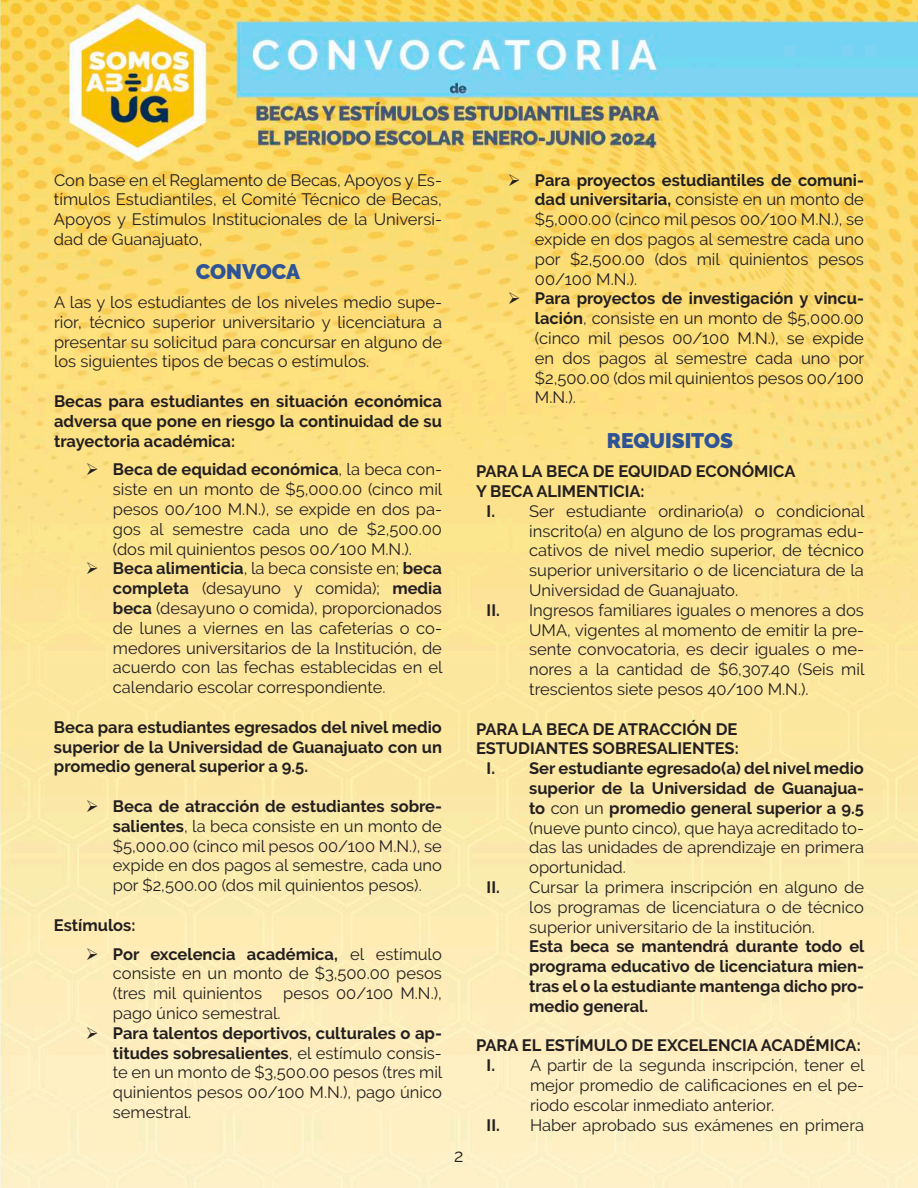
<style>
.page{position:relative;width:918px;height:1188px;background:#fff}
.page>*{position:absolute;margin:0;border:0;box-sizing:border-box;transform-origin:0 0}
.t1{font:900 21px "Raleway";color:#2f5496}
.t2{font:18px "Raleway";color:#231f20}
.t3{font:16.5px/19.8px "Raleway";color:#231f20;text-align:justify}
.t4{font:700 16.5px/19.8px "Raleway";color:#231f20;text-align:justify}
.s1{font-weight:700}
.s2{font-weight:400}
</style>
<div class="page">
<img style="left:0;top:0;width:918px;height:1188px">
<p class="t3" style="left:54px;top:170px;width:389px">Con base en el Reglamento de Becas, Apoyos y Es&shy;tímulos Estudiantiles, el Comité Técnico de Becas, Apoyos y Estímulos Institucionales de la Universi&shy;dad de Guanajuato,</p>
<p class="t1" style="left:196px;top:260px;width:106px">CONVOCA</p>
<p class="t3" style="left:54px;top:292px;width:390px">A las y los estudiantes de los niveles medio supe&shy;rior, técnico superior universitario y licenciatura a presentar su solicitud para concursar en alguno de los siguientes tipos de becas o estímulos.</p>
<p class="t4" style="left:54px;top:391px;width:390px">Becas para estudiantes en situación económica adversa que pone en riesgo la continuidad de su trayectoria académica:</p>
<p class="t3" style="left:113px;top:460px;width:331px;text-indent:-27px">➢ <span class="s1">Beca de equidad económica</span>, la beca con&shy;siste en un monto de $5,000.00 (cinco mil pesos 00/100 M.N.), se expide en dos pa&shy;gos al semestre cada uno de $2,500.00 (dos mil quinientos pesos 00/100 M.N.).</p>
<p class="t3" style="left:113px;top:559px;width:331px;text-indent:-27px">➢ <span class="s1">Beca alimenticia</span>, la beca consiste en; <span class="s1">beca completa</span> (desayuno y comida); <span class="s1">media beca</span> (desayuno o comida), proporcionados de lunes a viernes en las cafeterías o co&shy;medores universitarios de la Institución, de acuerdo con las fechas establecidas en el calendario escolar correspondiente.</p>
<p class="t4" style="left:54px;top:717px;width:390px">Beca para estudiantes egresados del nivel medio superior de la Universidad de Guanajuato con un promedio general superior a 9.5.</p>
<p class="t3" style="left:113px;top:796px;width:331px;text-indent:-27px">➢ <span class="s1">Beca de atracción de estudiantes sobre&shy;salientes</span>, la beca consiste en un monto de $5,000.00 (cinco mil pesos 00/100 M.N.), se expide en dos pagos al semestre, cada uno por $2,500.00 (dos mil quinientos pesos).</p>
<p class="t4" style="left:54px;top:915px;width:83px">Estímulos:</p>
<p class="t3" style="left:113px;top:944px;width:331px;text-indent:-27px">➢ <span class="s1">Por excelencia académica,</span> el estímulo consiste en un monto de $3,500.00 pesos (tres mil quinientos</p>
<p class="t3" style="left:283px;top:983px;width:160px">pesos 00/100 M.N.),</p>
<p class="t3" style="left:113px;top:1003px;width:169px">pago único semestral.</p>
<p class="t3" style="left:113px;top:1023px;width:331px;text-indent:-27px">➢ <span class="s1">Para talentos deportivos, culturales o ap&shy;titudes sobresalientes</span>, el estímulo consis&shy;te en un monto de $3,500.00 pesos (tres mil quinientos pesos 00/100 M.N.), pago único semestral.</p>
<p class="t2" style="left:454px;top:1145px;width:11px">2</p>
<p class="t3" style="left:535px;top:170px;width:331px;text-indent:-27px">➢ <span class="s1">Para proyectos estudiantiles de comuni&shy;dad universitaria,</span> consiste en un monto de $5,000.00 (cinco mil pesos 00/100 M.N.), se expide en dos pagos al semestre cada uno por $2,500.00 (dos mil quinientos pesos 00/100 M.N.).</p>
<p class="t3" style="left:535px;top:289px;width:331px;text-indent:-27px">➢ <span class="s1">Para proyectos de investigación y vincu&shy;lación</span>, consiste en un monto de $5,000.00 (cinco mil pesos 00/100 M.N.), se expide en dos pagos al semestre cada uno por $2,500.00 (dos mil quinientos pesos 00/100<br>M.N.).</p>
<p class="t1" style="left:607px;top:429px;width:128px">REQUISITOS</p>
<p class="t4" style="left:476px;top:462px;width:321px">PARA LA BECA DE EQUIDAD ECONÓMICA<br>Y BECA ALIMENTICIA:</p>
<p class="t3" style="left:487px;top:501px;width:379px"><span class="s1">I.</span> Ser estudiante ordinario(a) o condicional</p>
<p class="t3" style="left:529px;top:521px;width:336px">inscrito(a) en alguno de los programas edu-</p>
<p class="t3" style="left:529px;top:541px;width:336px">cativos de nivel medio superior, de técnico</p>
<p class="t3" style="left:529px;top:560px;width:336px">superior universitario o de licenciatura de la</p>
<p class="t3" style="left:529px;top:580px;width:211px">Universidad de Guanajuato.</p>
<p class="t3" style="left:487px;top:600px;width:379px"><span class="s1">II.</span> Ingresos familiares iguales o menores a dos</p>
<p class="t3" style="left:529px;top:620px;width:336px">UMA, vigentes al momento de emitir la pre-</p>
<p class="t3" style="left:529px;top:640px;width:336px">sente convocatoria, es decir iguales o me-</p>
<p class="t3" style="left:529px;top:659px;width:337px">nores a la cantidad de $6,307.40 (Seis mil</p>
<p class="t3" style="left:529px;top:679px;width:281px">trescientos siete pesos 40/100 M.N.).</p>
<p class="t4" style="left:476px;top:719px;width:263px">PARA LA BECA DE ATRACCIÓN DE</p>
<p class="t4" style="left:476px;top:739px;width:264px">ESTUDIANTES SOBRESALIENTES:</p>
<p class="t4" style="left:487px;top:759px;width:379px">I. Ser estudiante egresado(a) del nivel medio</p>
<p class="t4" style="left:529px;top:778px;width:336px">superior de la Universidad de Guanajua-</p>
<p class="t4" style="left:529px;top:798px;width:336px">to <span class="s2">con un</span> promedio general superior a 9.5</p>
<p class="t3" style="left:529px;top:818px;width:336px">(nueve punto cinco), que haya acreditado to-</p>
<p class="t3" style="left:529px;top:838px;width:336px">das las unidades de aprendizaje en primera</p>
<p class="t3" style="left:529px;top:857px;width:98px">oportunidad.</p>
<p class="t3" style="left:487px;top:877px;width:379px"><span class="s1">II.</span> Cursar la primera inscripción en alguno de</p>
<p class="t3" style="left:529px;top:897px;width:336px">los programas de licenciatura o de técnico</p>
<p class="t3" style="left:529px;top:917px;width:287px">superior universitario de la institución.</p>
<p class="t4" style="left:529px;top:937px;width:337px">Esta beca se mantendrá durante todo el programa educativo de licenciatura mien&shy;tras el o la estudiante mantenga dicho pro&shy;medio general.</p>
<p class="t4" style="left:476px;top:1036px;width:386px">PARA EL ESTÍMULO DE EXCELENCIA ACADÉMICA:</p>
<p class="t3" style="left:487px;top:1055px;width:379px"><span class="s1">I.</span> A partir de la segunda inscripción, tener el</p>
<p class="t3" style="left:530px;top:1075px;width:335px">mejor promedio de calificaciones en el pe-</p>
<p class="t3" style="left:530px;top:1095px;width:246px">riodo escolar inmediato anterior.</p>
<p class="t3" style="left:487px;top:1115px;width:379px"><span class="s1">II.</span> Haber aprobado sus exámenes en primera</p>
</div>
